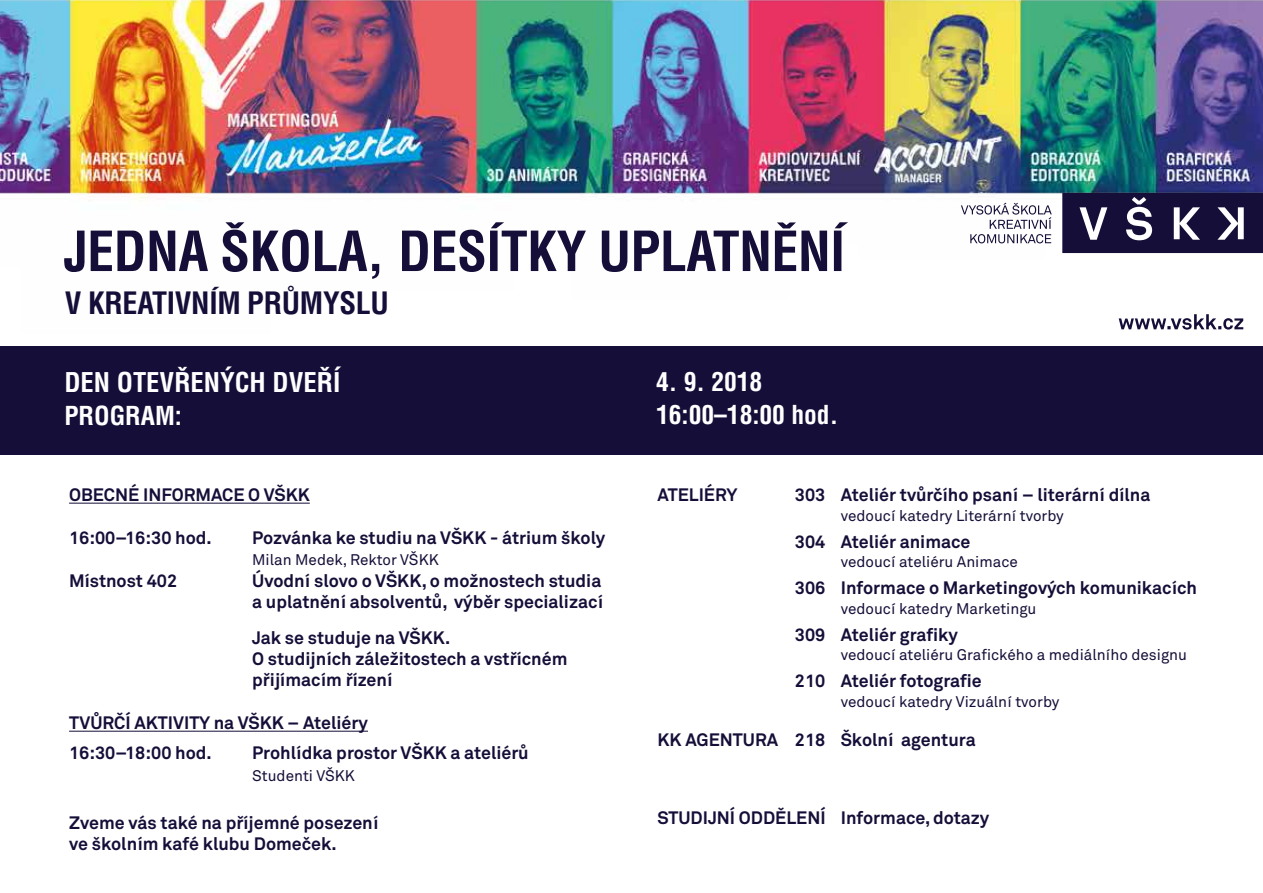
<style>
.page{position:relative;width:1263px;height:893px;background:#fff}
.page>*{position:absolute;margin:0;border:0;box-sizing:border-box;transform-origin:0 0}
.t1{font:700 53.85px "Helvetica Condensed CE";letter-spacing:-.01em;color:#150e38}
.t2{font:700 30.15px "Helvetica Condensed CE";letter-spacing:-.01em;color:#150e38}
.t3{font:700 condensed 26.55px "Helvetica CE";color:#fff}
.t4{font:700 condensed 25.5px/33px "Helvetica CE";color:#fff}
.t5{font:700 17.85px/21.3px "Akkurat Pro";color:#150e38}
.t6{font:15.3px "Akkurat Pro";color:#150e38}
</style>
<div class="page">
<img style="left:0;top:0;width:1263px;height:330px">
<div style="left:0;top:346px;width:1263px;height:109px;background:#150e38"></div>
<hr style="left:69px;top:503px;width:241px;height:1px;background:#150e38">
<hr style="left:69px;top:731px;width:299px;height:1px;background:#150e38">
<svg style="left:1062px;top:193px;width:201px;height:60px;background:#373155"></svg>
<svg style="left:961px;top:203px;width:91px;height:40px"></svg>
<svg style="left:1119px;top:314px;width:124px;height:16px"></svg>
<h1 class="t1" style="left:64px;top:220px;width:783px">JEDNA ŠKOLA, DESÍTKY UPLATNĚNÍ</h1>
<h2 class="t2" style="left:65px;top:286px;width:325px">V KREATIVNÍM PRŮMYSLU</h2>
<h3 class="t3" style="left:64px;top:367px;width:278px">DEN OTEVŘENÝCH DVEŘÍ</h3>
<h3 class="t4" style="left:64px;top:400px;width:119px">PROGRAM:</h3>
<p class="t5" style="left:69px;top:484px;width:242px">OBECNÉ INFORMACE O VŠKK</p>
<p class="t5" style="left:69px;top:527px;width:144px">16:00–16:30 hod.</p>
<p class="t5" style="left:252px;top:527px;width:355px">Pozvánka ke studiu na VŠKK - átrium školy</p>
<p class="t6" style="left:252px;top:551px;width:188px">Milan Medek, Rektor VŠKK</p>
<p class="t5" style="left:69px;top:569px;width:110px">Místnost 402</p>
<p class="t5" style="left:252px;top:569px;width:352px">Úvodní slovo o VŠKK, o možnostech studia a uplatnění absolventů, výběr specializací</p>
<p class="t5" style="left:252px;top:627px;width:317px">Jak se studuje na VŠKK.<br>O studijních záležitostech a vstřícném přijímacím řízení</p>
<p class="t5" style="left:69px;top:707px;width:300px;line-height:30.3px">TVŮRČÍ AKTIVITY na VŠKK – Ateliéry<br>16:30–18:00 hod.</p>
<p class="t5" style="left:252px;top:742px;width:278px">Prohlídka prostor VŠKK a ateliérů</p>
<p class="t6" style="left:252px;top:767px;width:104px">Studenti VŠKK</p>
<p class="t5" style="left:69px;top:812px;width:311px">Zveme vás také na příjemné posezení ve školním kafé klubu Domeček.</p>
<h3 class="t4" style="left:656px;top:366px;width:184px">4. 9. 2018<br>16:00–18:00 hod.</h3>
<p class="t5" style="left:658px;top:484px;width:82px">ATELIÉRY</p>
<p class="t5" style="left:795px;top:484px;width:357px">303 Ateliér tvůrčího psaní – literární dílna</p>
<p class="t6" style="left:841px;top:507px;width:225px">vedoucí katedry Literární tvorby</p>
<p class="t5" style="left:795px;top:530px;width:177px">304 Ateliér animace</p>
<p class="t6" style="left:841px;top:553px;width:179px">vedoucí ateliéru Animace</p>
<p class="t5" style="left:795px;top:577px;width:404px">306 Informace o Marketingových komunikacích</p>
<p class="t6" style="left:841px;top:600px;width:197px">vedoucí katedry Marketingu</p>
<p class="t5" style="left:795px;top:623px;width:165px">309 Ateliér grafiky</p>
<p class="t6" style="left:841px;top:646px;width:348px">vedoucí ateliéru Grafického a mediálního designu</p>
<p class="t5" style="left:795px;top:670px;width:188px">210 Ateliér fotografie</p>
<p class="t6" style="left:841px;top:693px;width:220px">vedoucí katedry Vizuální tvorby</p>
<p class="t5" style="left:658px;top:728px;width:320px">KK AGENTURA 218 Školní agentura</p>
<p class="t5" style="left:658px;top:806px;width:333px">STUDIJNÍ ODDĚLENÍ Informace, dotazy</p>
</div>
